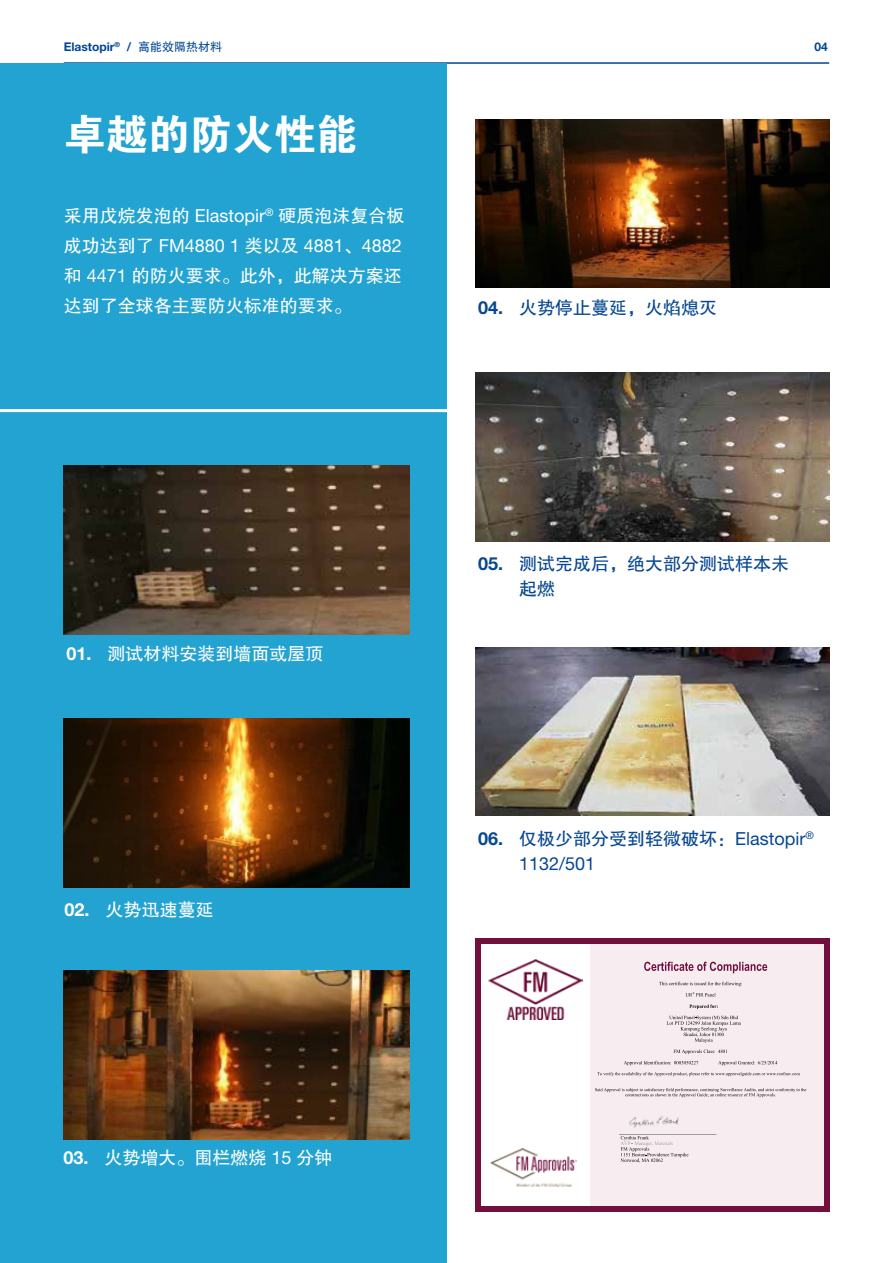
<style>
.page{position:relative;width:893px;height:1263px;background:#fff}
.page>*{position:absolute;margin:0;border:0;box-sizing:border-box;transform-origin:0 0}
.t1{font:42px "FZDHTK GBK1 0";color:#fff}
.t2{font:18px/30px "FZHTK GBK1 0";color:#fff}
.t3{font:18px/25.5px "FZHTK GBK1 0";color:#064791}
.t4{font:18px "Helvetica Neue LT Std";color:#fff}
.t5{font:700 18px "Helvetica Neue LT Std";color:#07478f}
.t6{font:18px "Helvetica Neue LT Std";color:#064791}
.t7{font:700 18px "Helvetica Neue LT Std";color:#fff}
.t8{font:700 12px "Helvetica Neue LT Std";color:#004694}
.s1{font-family:"FZHTK GBK1 0";font-weight:400}
.s2{font-family:"Helvetica Neue LT Std"}
.s3{font-family:"FZHTK GBK1 0"}
.s4{font-family:"Helvetica Neue LT Std";font-weight:700}
</style>
<div class="page">
<hr style="left:64px;top:62px;width:765px;height:2px;background:#004694">
<div style="left:0;top:64px;width:446px;height:1199px;background:#23a3d1"></div>
<img style="left:475px;top:372px;width:354px;height:169px">
<img style="left:475px;top:647px;width:354px;height:169px">
<img style="left:63px;top:970px;width:346px;height:169px">
<div style="left:590px;top:944px;width:234px;height:262px;background:#f7ecf0"></div>
<div style="left:475px;top:1206px;width:354px;height:6px;background:#720f3d"></div>
<div style="left:475px;top:938px;width:354px;height:6px;background:#720f3d"></div>
<div style="left:475px;top:938px;width:6px;height:274px;background:#720f3d"></div>
<div style="left:824px;top:938px;width:5px;height:274px;background:#720f3d"></div>
<svg style="left:644px;top:962px;width:123px;height:11px"></svg>
<img style="left:491px;top:1148px;width:86px;height:39px">
<img style="left:488px;top:959px;width:94px;height:61px">
<svg style="left:659px;top:982px;width:83px;height:4px"></svg>
<svg style="left:685px;top:992px;width:30px;height:4px"></svg>
<svg style="left:689px;top:1004px;width:29px;height:5px"></svg>
<svg style="left:667px;top:1016px;width:74px;height:27px"></svg>
<svg style="left:673px;top:1049px;width:54px;height:5px"></svg>
<svg style="left:624px;top:1061px;width:74px;height:4px"></svg>
<svg style="left:718px;top:1061px;width:59px;height:4px"></svg>
<svg style="left:597px;top:1072px;width:203px;height:4px"></svg>
<svg style="left:595px;top:1088px;width:211px;height:9px"></svg>
<img style="left:628px;top:1114px;width:55px;height:15px">
<svg style="left:619px;top:1134px;width:97px;height:29px"></svg>
<img style="left:64px;top:466px;width:345px;height:168px">
<img style="left:475px;top:119px;width:354px;height:169px">
<img style="left:63px;top:719px;width:346px;height:169px">
<hr style="left:0;top:409px;width:468px;height:3px;background:#fff">
<p class="t8" style="left:64px;top:39px;width:160px">Elastopir<sup>®</sup> / <span class="s1">高能效隔热材料</span></p>
<p class="t8" style="left:814px;top:39px;width:15px">04</p>
<h1 class="t1" style="left:64px;top:111px;width:295px">卓越的防火性能</h1>
<p class="t2" style="left:64px;top:201px;width:342px">采用戊烷发泡的 <span class="s2">Elastopir</span><sup>®</sup> 硬质泡沫复合板</p>
<p class="t4" style="left:64px;top:235px;width:340px"><span class="s3">成功达到了</span> FM4880 1 <span class="s3">类以及</span> 4881<span class="s3">、</span>4882</p>
<p class="t2" style="left:64px;top:261px;width:340px">和 <span class="s2">4471</span> 的防火要求。此外，此解决方案还达到了全球各主要防火标准的要求。</p>
<p class="t5" style="left:478px;top:296px;width:27px">04.</p>
<p class="t3" style="left:519px;top:295px;width:199px">火势停止蔓延，火焰熄灭</p>
<p class="t7" style="left:66px;top:643px;width:27px">01.</p>
<p class="t2" style="left:108px;top:639px;width:217px">测试材料安装到墙面或屋顶</p>
<p class="t2" style="left:65px;top:895px;width:151px"><span class="s4">02.</span> 火势迅速蔓延</p>
<p class="t2" style="left:63px;top:1142px;width:271px"><span class="s4">03.</span> 火势增大。围栏燃烧 <span class="s2">15</span> 分钟</p>
<p class="t5" style="left:478px;top:552px;width:27px">05.</p>
<p class="t3" style="left:519px;top:551px;width:272px">测试完成后，绝大部分测试样本未起燃</p>
<p class="t5" style="left:478px;top:827px;width:27px">06.</p>
<p class="t3" style="left:519px;top:826px;width:296px">仅极少部分受到轻微破坏：<span class="s2">Elastopir</span><sup>®</sup></p>
<p class="t6" style="left:519px;top:853px;width:78px">1132/501</p>
</div>
